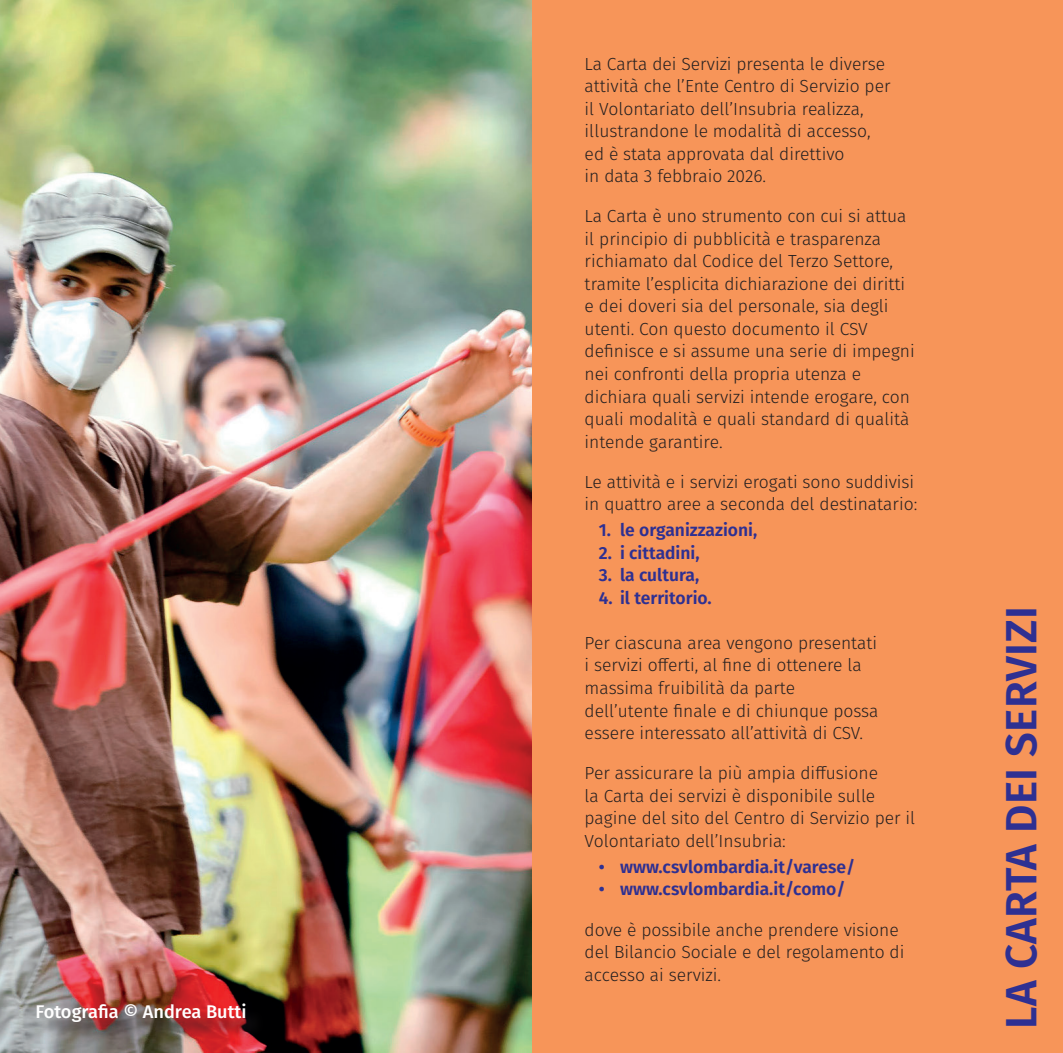
<style>
.page{position:relative;width:1063px;height:1053px;background:#fff}
.page>*{position:absolute;margin:0;border:0;box-sizing:border-box;transform-origin:0 0}
.t1{font:600 43.75px "Fira Sans";letter-spacing:.01em;color:#2e3092}
.t2{font:500 18.25px "Fira Sans";color:#fff}
.t3{font:300 17.5px/22.5px "Fira Sans";color:#231f20}
.t4{font:600 17.5px "Fira Sans";color:#2e3092}
</style>
<div class="page">
<div style="left:0;top:0;width:1063px;height:1052px;background:#f79559"></div>
<img style="left:0;top:0;width:531px;height:1052px">
<div style="left:39px;top:1006px;width:227px;height:36px;background:#231f20;opacity:.75"></div>
<p class="t2" style="left:35px;top:996px;width:213px">Fotografia © Andrea Butti</p>
<p class="t3" style="left:585px;top:52px;width:307px">La Carta dei Servizi presenta le diverse attività che l’Ente Centro di Servizio per il Volontariato dell’Insubria realizza, illustrandone le modalità di accesso, ed è stata approvata dal direttivo<br>in data 3 febbraio 2026.</p>
<p class="t3" style="left:585px;top:205px;width:332px">La Carta è uno strumento con cui si attua il principio di pubblicità e trasparenza richiamato dal Codice del Terzo Settore, tramite l’esplicita dichiarazione dei diritti e dei doveri sia del personale, sia degli utenti. Con questo documento il CSV definisce e si assume una serie di impegni nei confronti della propria utenza e dichiara quali servizi intende erogare, con quali modalità e quali standard di qualità intende garantire.</p>
<p class="t3" style="left:585px;top:470px;width:334px">Le attività e i servizi erogati sono suddivisi in quattro aree a seconda del destinatario:</p>
<p class="t4" style="left:599px;top:516px;width:160px">1. le organizzazioni,</p>
<p class="t4" style="left:599px;top:538px;width:102px">2. i cittadini,</p>
<p class="t4" style="left:599px;top:561px;width:102px">3. la cultura,</p>
<p class="t4" style="left:599px;top:583px;width:115px">4. il territorio.</p>
<p class="t3" style="left:585px;top:631px;width:295px">Per ciascuna area vengono presentati i servizi offerti, al fine di ottenere la massima fruibilità da parte dell’utente finale e di chiunque possa essere interessato all’attività di CSV.</p>
<p class="t3" style="left:585px;top:761px;width:332px">Per assicurare la più ampia diffusione<br>la Carta dei servizi è disponibile sulle pagine del sito del Centro di Servizio per il Volontariato dell’Insubria:</p>
<p class="t4" style="left:599px;top:852px;width:258px">• www.csvlombardia.it/varese/</p>
<p class="t4" style="left:599px;top:874px;width:248px">• www.csvlombardia.it/como/</p>
<p class="t3" style="left:585px;top:918px;width:321px">dove è possibile anche prendere visione del Bilancio Sociale e del regolamento di accesso ai servizi.</p>
<h1 class="t1" style="left:985px;top:1028px;width:424px;rotate:-90deg">LA CARTA DEI SERVIZI</h1>
</div>
